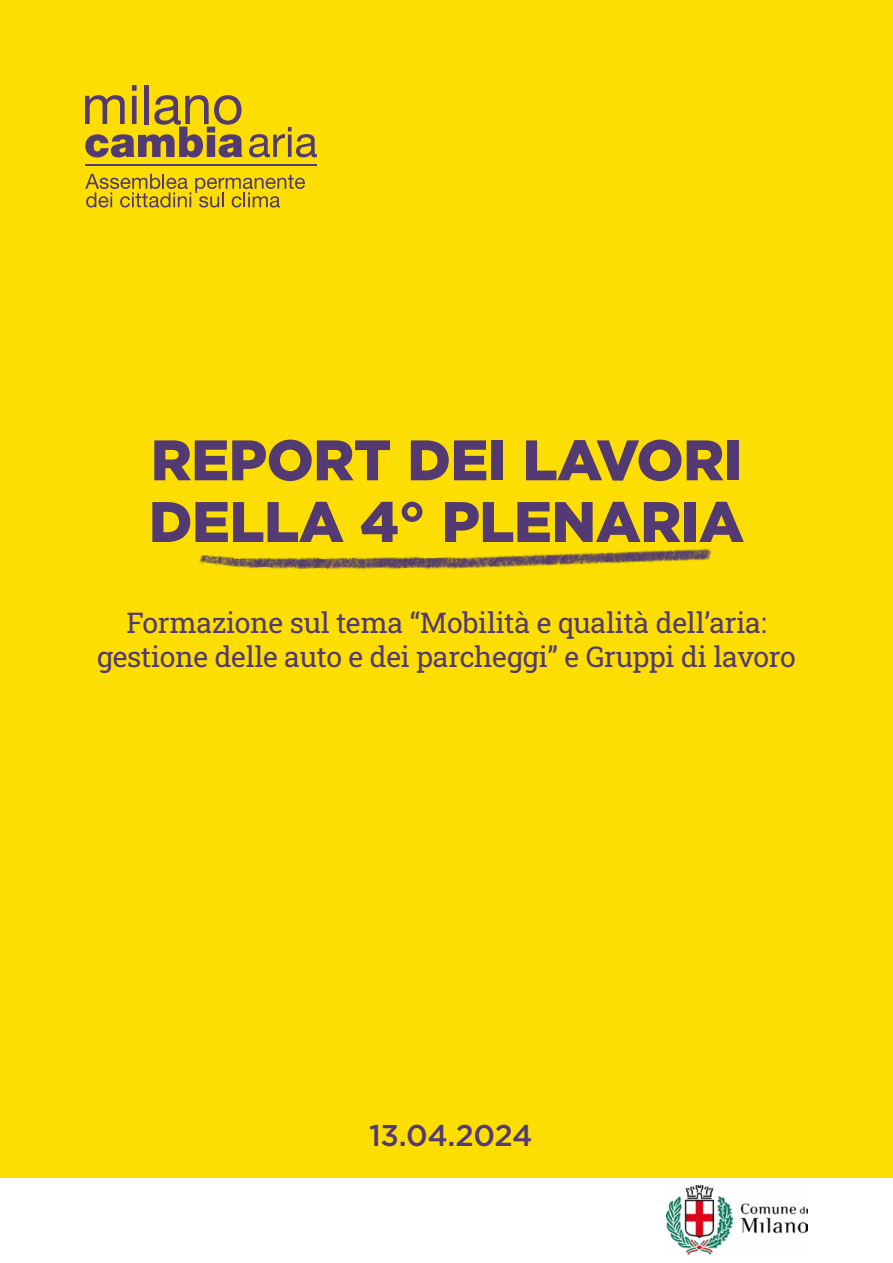
<style>
.page{position:relative;width:893px;height:1263px;background:#fff}
.page>*{position:absolute;margin:0;border:0;box-sizing:border-box;transform-origin:0 0}
.t1{font:900 57px/61.7px "Gotham";letter-spacing:-.01em;color:#533a72}
.t2{font:500 30px "Gotham";letter-spacing:-.01em;color:#533a72}
.t3{font:28.5px/34.2px "Roboto Slab";letter-spacing:-.01em;color:#533a72;text-align:center}
</style>
<div class="page">
<div style="left:0;top:0;width:893px;height:1178px;background:#fcde03"></div>
<svg style="left:85px;top:85px;width:158px;height:72px"></svg>
<svg style="left:249px;top:127px;width:68px;height:30px"></svg>
<svg style="left:85px;top:174px;width:220px;height:34px"></svg>
<hr style="left:85px;top:165px;width:232px;height:1px;background:#533a72">
<img style="left:667px;top:1185px;width:141px;height:70px">
<img style="left:199px;top:549px;width:513px;height:21px">
<h1 class="t1" style="left:149px;top:429px;width:597px">REPORT DEI LAVORI<br>DELLA 4° PLENARIA</h1>
<p class="t3" style="left:97px;top:604px;width:700px">Formazione sul tema “Mobilità e qualità dell’aria: gestione delle auto e dei parcheggi” e Gruppi di lavoro</p>
<p class="t2" style="left:369px;top:1116px;width:165px">13.04.2024</p>
</div>
